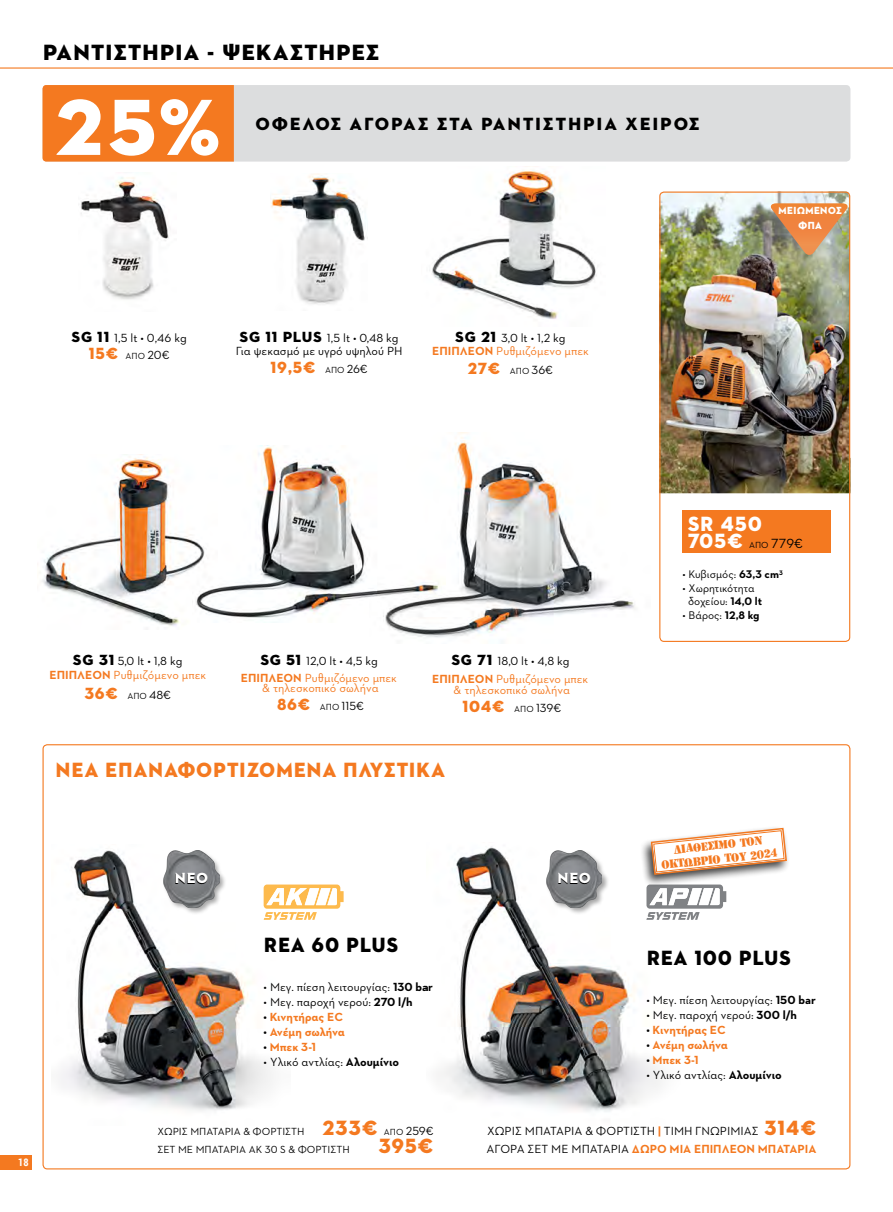
<style>
.page{position:relative;width:893px;height:1212px;background:#fff}
.page>*{position:absolute;margin:0;border:0;box-sizing:border-box;transform-origin:0 0}
.t1{font:81px "STIHL Contraface Display Titling";color:#fff}
.t2{font:22.5px "STIHL Contraface Display Titling";color:#000}
.t3{font:21px "STIHL Contraface Display Titling";color:#f47920;scale:.95 1}
.t4{font:21px "STIHL Contraface Display Titling";color:#000;scale:.95 1}
.t5{font:21px/16.6px "STIHL Contraface Display Titling";color:#fff;scale:.95 1}
.t6{font:18px "STIHL Contraface Display Titling";letter-spacing:.06em;color:#000}
.t7{font:16.5px "STIHL Contraface Display Titling";color:#f47920;scale:.95 1}
.t8{font:15px "STIHL Contraface Display Titling";letter-spacing:-.005em;color:#000}
.t9{font:13.5px "STIHL Contraface Text";color:#000}
.t10{font:12px/12.9px "STIHL Contraface Text";color:#000}
.t11{font:12px/13px "STIHL Contraface Text";color:#f47920;text-align:center}
.t12{font:700 12px "STIHL Contraface Text";color:#f47920}
.t13{font:11.55px/14px "UB Sign";color:#f47920;text-align:center}
.t14{font:11.25px/13.5px "STIHL Contraface Text";color:#000}
.t15{font:10.5px "STIHL Contraface Text";color:#000}
.t16{font:10.5px/14.1px "STIHL Contraface Display Titling";letter-spacing:-.015em;color:#fff;text-align:center;scale:.95 1}
.t17{font:700 10.5px "Roboto Condensed";color:#fff}
.s1{font-family:"STIHL Contraface Display Titling";font-size:15px}
.s2{font-family:"STIHL Contraface Text";font-size:9px;color:#000}
.s3{font-family:"STIHL Contraface Text";font-size:12px;color:#000}
.s4{font-family:"STIHL Contraface Display Titling";font-size:15px;color:#000}
.s5{color:#000}
.s6{font-weight:700}
.s7{font-family:"STIHL Contraface Display Titling";font-size:16.5px}
.s8{font-size:9px;color:#000}
.s9{font-size:9px}
.s10{font-weight:700;color:#f47920}
.s11{font-weight:400;color:#000}
</style>
<div class="page">
<img style="left:60px;top:850px;width:213px;height:261px">
<div style="left:0;top:1154px;width:32px;height:15px;background:#f47920"></div>
<hr style="left:0;top:67px;width:893px;height:2px;background:#f47920">
<img style="left:660px;top:191px;width:190px;height:302px">
<div style="left:659px;top:192px;width:191px;height:450px;border:1px solid #f47920;border-radius:4px"></div>
<img style="left:81px;top:177px;width:88px;height:123px">
<img style="left:271px;top:173px;width:95px;height:131px">
<img style="left:432px;top:166px;width:165px;height:153px">
<img style="left:42px;top:454px;width:151px;height:172px">
<img style="left:193px;top:446px;width:177px;height:177px">
<img style="left:370px;top:432px;width:265px;height:206px">
<div style="left:682px;top:510px;width:149px;height:43px;background:#f47920"></div>
<div style="left:43px;top:85px;width:807px;height:77px;background:#dcddde;border-radius:4px"></div>
<div style="left:43px;top:85px;width:191px;height:77px;background:#f47920"></div>
<svg style="left:264px;top:884px;width:80px;height:36px"></svg>
<svg style="left:680px;top:887px;width:46px;height:33px"></svg>
<img style="left:438px;top:846px;width:242px;height:266px">
<div style="left:639px;top:825px;width:151px;height:62px;background:#000;opacity:.75"></div>
<svg style="left:650px;top:827px;width:138px;height:49px"></svg>
<div style="left:162px;top:849px;width:65px;height:65px;background:#000;opacity:.35"></div>
<img style="left:164px;top:850px;width:55px;height:57px">
<div style="left:545px;top:849px;width:64px;height:65px;background:#000;opacity:.35"></div>
<img style="left:546px;top:850px;width:56px;height:57px">
<svg style="left:769px;top:203px;width:80px;height:53px;background:#c79160"></svg>
<h2 class="t2" style="left:43px;top:38px;width:339px">ΡΑΝΤΙΣΤΗΡΙΑ - ΨΕΚΑΣΤΗΡΕΣ</h2>
<h1 class="t1" style="left:54px;top:77px;width:171px">25%</h1>
<h3 class="t6" style="left:255px;top:113px;width:16px">Όφελος</h3>
<h3 class="t6" style="left:349px;top:113px;width:14px">αγοράς</h3>
<h3 class="t6" style="left:436px;top:113px;width:265px">ΣΤΑ ΡΑΝΤΙΣΤΗΡΙΑ ΧΕΙΡΟΣ</h3>
<p class="t10" style="left:71px;top:332px;width:117px"><span class="s1">SG 11</span> 1,5 lt • 0,46 kg</p>
<h3 class="t7" style="left:89px;top:343px;width:87px">15€ <span class="s2">ΑΠΟ</span> <span class="s3">20€</span></h3>
<p class="t10" style="left:236px;top:332px;width:168px"><span class="s1">SG 11 PLUS</span> 1,5 lt • 0,48 kg<br>Για ψεκασμό με υγρό υψηλού PΗ</p>
<h3 class="t7" style="left:270px;top:357px;width:104px">19,5€ <span class="s2">ΑΠΟ</span> <span class="s3">26€</span></h3>
<p class="t11" style="left:432px;top:331px;width:158px"><span class="s4">SG 21</span> <span class="s5">3,0 lt • 1,2 kg<br></span><span class="s6">ΕΠΙΠΛΕΟΝ</span> Ρυθμιζόμενο μπεκ</p>
<h3 class="t7" style="left:467px;top:358px;width:92px">27€ <span class="s2">ΑΠΟ</span> <span class="s3">36€</span></h3>
<p class="t16" style="left:778px;top:204px;width:69px">Μειωμένος<br>ΦΠΑ</p>
<p class="t11" style="left:50px;top:655px;width:158px"><span class="s4">SG 31</span> <span class="s5">5,0 lt • 1,8 kg<br></span><span class="s6">ΕΠΙΠΛΕΟΝ</span> Ρυθμιζόμενο μπεκ</p>
<h3 class="t7" style="left:84px;top:683px;width:93px">36€ <span class="s2">ΑΠΟ</span> <span class="s3">48€</span></h3>
<p class="t11" style="left:241px;top:653px;width:158px;line-height:16.8px"><span class="s4">SG 51</span> <span class="s5">12,0 lt • 4,5 kg<br></span><span class="s6">ΕΠΙΠΛΕΟΝ</span> Ρυθμιζόμενο μπεκ</p>
<p class="t11" style="left:262px;top:678px;width:118px;line-height:18.3px">&amp; τηλεσκοπικό σωλήνα<br><span class="s7">86€</span> <span class="s8">ΑΠΟ</span> <span class="s5">115€</span></p>
<p class="t11" style="left:432px;top:652px;width:158px;line-height:17.7px"><span class="s4">SG 71</span> <span class="s5">18,0 lt • 4,8 kg<br></span><span class="s6">ΕΠΙΠΛΕΟΝ</span> Ρυθμιζόμενο μπεκ</p>
<p class="t11" style="left:453px;top:683px;width:118px">&amp; τηλεσκοπικό σωλήνα</p>
<h3 class="t7" style="left:462px;top:696px;width:106px">104€ <span class="s2">ΑΠΟ</span> <span class="s3">139€</span></h3>
<h3 class="t3" style="left:55px;top:757px;width:413px">ΝΕΑ ΕΠΑΝΑΦΟΡΤΙΖΟΜΕΝΑ ΠΛΥΣΤΙΚΑ</h3>
<h3 class="t5" style="left:687px;top:515px;width:80px">SR 450<br>705€</h3>
<p class="t9" style="left:749px;top:535px;width:55px"><span class="s9">ΑΠΟ</span> 779€</p>
<p class="t14" style="left:682px;top:567px;width:102px">• Κυβισμός: <span class="s6">63,3 cm</span><sup>3</sup></p>
<p class="t14" style="left:688px;top:581px;width:76px;text-indent:-6px">• Xωρητικότητα δοχείου: <span class="s6">14,0 lt</span></p>
<p class="t14" style="left:682px;top:608px;width:78px">• Βάρος: <span class="s6">12,8 kg</span></p>
<p class="t17" style="left:18px;top:1154px;width:12px">18</p>
<p class="t8" style="left:174px;top:869px;width:35px">NEO</p>
<p class="t8" style="left:557px;top:869px;width:35px">NEO</p>
<h3 class="t4" style="left:264px;top:932px;width:144px">REΑ 60 PLUS</h3>
<p class="t10" style="left:264px;top:980px;width:171px">• Μεγ. πίεση λειτουργίας: <span class="s6">130 bar</span></p>
<p class="t10" style="left:264px;top:995px;width:150px">• Μεγ. παροχή νερού: <span class="s6">270 l/h</span></p>
<p class="t12" style="left:264px;top:1009px;width:81px"><span class="s5">•</span> Κινητήρας EC</p>
<p class="t12" style="left:264px;top:1024px;width:83px"><span class="s5">•</span> Ανέμη σωλήνα</p>
<p class="t12" style="left:264px;top:1039px;width:54px"><span class="s5">•</span> Μπεκ 3-1</p>
<p class="t10" style="left:264px;top:1055px;width:137px">• Υλικό αντλίας: <span class="s6">Αλουμίνιο</span></p>
<p class="t13" style="left:659px;top:844px;width:118px;rotate:-6deg">ΔΙΑΘΕΣΙΜΟ ΤΟΝ<br>ΟΚΤΩΒΡΙΟ του 2024</p>
<h3 class="t4" style="left:646px;top:945px;width:154px">REΑ 100 PLUS</h3>
<p class="t10" style="left:646px;top:993px;width:171px">• Μεγ. πίεση λειτουργίας: <span class="s6">150 bar</span></p>
<p class="t10" style="left:646px;top:1008px;width:152px">• Μεγ. παροχή νερού: <span class="s6">300 l/h</span></p>
<p class="t12" style="left:646px;top:1022px;width:81px"><span class="s5">•</span> Κινητήρας EC</p>
<p class="t12" style="left:646px;top:1037px;width:83px"><span class="s5">•</span> Ανέμη σωλήνα</p>
<p class="t12" style="left:646px;top:1052px;width:54px"><span class="s5">•</span> Μπεκ 3-1</p>
<p class="t10" style="left:646px;top:1068px;width:137px">• Υλικό αντλίας: <span class="s6">Αλουμίνιο</span></p>
<p class="t15" style="left:157px;top:1125px;width:41px">XΩΡΙΣ μπαταρία</p>
<p class="t15" style="left:243px;top:1125px;width:17px">&amp; φορτιστή</p>
<h3 class="t3" style="left:322px;top:1114px;width:60px">233€</h3>
<p class="t10" style="left:384px;top:1124px;width:51px"><span class="s9">ΑΠΟ</span> 259€</p>
<p class="t15" style="left:157px;top:1143px;width:46px">Σετμε μπαταρία</p>
<p class="t15" style="left:249px;top:1143px;width:57px">ΑΚ 30 S &amp; φορτιστή</p>
<h3 class="t3" style="left:378px;top:1132px;width:60px">395€</h3>
<p class="t10" style="left:487px;top:1124px;width:46px">XΩΡΙΣ μπαταρία</p>
<p class="t10" style="left:585px;top:1124px;width:19px">&amp; φορτιστή</p>
<p class="t10" style="left:658px;top:1124px;width:21px"><span class="s10">|</span>Τιμή</p>
<p class="t10" style="left:695px;top:1124px;width:23px">γνωριμίας</p>
<h3 class="t3" style="left:764px;top:1114px;width:57px">314€</h3>
<p class="t12" style="left:487px;top:1141px;width:331px"><span class="s11">ΑΓΟΡΑ ΣΕΤ ΜΕ ΜΠΑΤΑΡΙΑ</span> ΔΩΡΟ ΜΙΑ ΕΠΙΠΛΕΟΝ ΜΠΑΤΑΡΙΑ</p>
</div>
